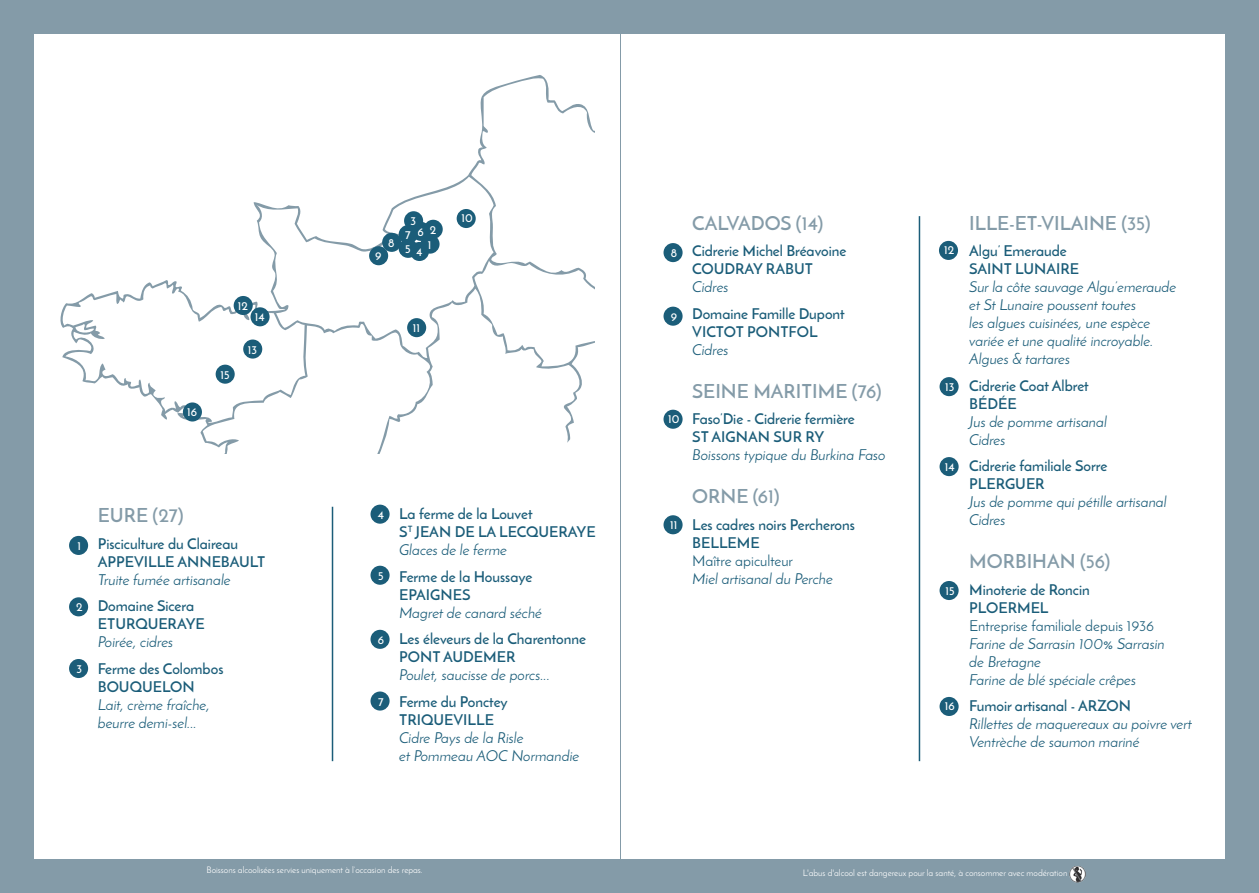
<style>
.page{position:relative;width:1259px;height:893px;background:#fff}
.page>*{position:absolute;margin:0;border:0;box-sizing:border-box;transform-origin:0 0}
.t1{font:600 19.5px "Josefin Sans";color:#849ba8}
.t2{font:italic 15px/18px "Josefin Sans";color:#1b5d79}
.t3{font:600 15px/18px "Josefin Sans";color:#1b5d79}
.t4{font:15px "Josefin Sans";color:#1b5d79}
.t5{font:600 12px "Josefin Sans";color:#fff}
.t6{font:9px "Josefin Sans";color:#fff}
.s1{font-weight:400;font-style:italic}
</style>
<div class="page">
<div style="left:0;top:0;width:638px;height:893px;background:#849ba8"></div>
<div style="left:34px;top:34px;width:604px;height:825px;background:#fff"></div>
<svg style="left:60px;top:75px;width:535px;height:470px"></svg>
<div style="left:410px;top:242px;width:19px;height:19px;background:#1b5d79;border-radius:50%"></div>
<div style="left:382px;top:233px;width:19px;height:19px;background:#1b5d79;border-radius:50%"></div>
<div style="left:411px;top:222px;width:19px;height:19px;background:#1b5d79;border-radius:50%"></div>
<div style="left:369px;top:246px;width:19px;height:19px;background:#1b5d79;border-radius:50%"></div>
<div style="left:216px;top:365px;width:19px;height:19px;background:#1b5d79;border-radius:50%"></div>
<div style="left:183px;top:402px;width:19px;height:19px;background:#1b5d79;border-radius:50%"></div>
<div style="left:234px;top:296px;width:19px;height:19px;background:#1b5d79;border-radius:50%"></div>
<div style="left:243px;top:339px;width:19px;height:20px;background:#1b5d79;border-radius:50%"></div>
<div style="left:250px;top:307px;width:20px;height:19px;background:#1b5d79;border-radius:50%"></div>
<div style="left:407px;top:318px;width:19px;height:19px;background:#1b5d79;border-radius:50%"></div>
<div style="left:420px;top:235px;width:19px;height:19px;background:#1b5d79;border-radius:50%"></div>
<div style="left:424px;top:220px;width:19px;height:19px;background:#1b5d79;border-radius:50%"></div>
<div style="left:404px;top:211px;width:19px;height:19px;background:#1b5d79;border-radius:50%"></div>
<div style="left:115px;top:454px;width:553px;height:95px;background:#fff"></div>
<div style="left:69px;top:536px;width:19px;height:19px;background:#1b5d79;border-radius:50%"></div>
<div style="left:69px;top:597px;width:19px;height:19px;background:#1b5d79;border-radius:50%"></div>
<div style="left:370px;top:505px;width:19px;height:19px;background:#1b5d79;border-radius:50%"></div>
<div style="left:370px;top:566px;width:19px;height:19px;background:#1b5d79;border-radius:50%"></div>
<div style="left:370px;top:630px;width:19px;height:19px;background:#1b5d79;border-radius:50%"></div>
<div style="left:370px;top:691px;width:19px;height:20px;background:#1b5d79;border-radius:50%"></div>
<div style="left:69px;top:659px;width:19px;height:19px;background:#1b5d79;border-radius:50%"></div>
<hr style="left:332px;top:507px;width:1px;height:254px;background:#1b5d79">
<div style="left:457px;top:209px;width:19px;height:19px;background:#1b5d79;border-radius:50%"></div>
<div style="left:398px;top:239px;width:20px;height:19px;background:#1b5d79;border-radius:50%"></div>
<div style="left:398px;top:225px;width:20px;height:19px;background:#1b5d79;border-radius:50%"></div>
<div style="left:621px;top:0;width:638px;height:893px;background:#849ba8"></div>
<div style="left:621px;top:34px;width:604px;height:825px;background:#fff"></div>
<hr style="left:918px;top:216px;width:2px;height:545px;background:#1b5d79">
<div style="left:939px;top:241px;width:19px;height:19px;background:#1b5d79;border-radius:50%"></div>
<div style="left:939px;top:377px;width:19px;height:19px;background:#1b5d79;border-radius:50%"></div>
<div style="left:939px;top:457px;width:19px;height:19px;background:#1b5d79;border-radius:50%"></div>
<div style="left:939px;top:581px;width:19px;height:19px;background:#1b5d79;border-radius:50%"></div>
<div style="left:939px;top:697px;width:19px;height:19px;background:#1b5d79;border-radius:50%"></div>
<div style="left:663px;top:515px;width:19px;height:19px;background:#1b5d79;border-radius:50%"></div>
<div style="left:663px;top:410px;width:19px;height:19px;background:#1b5d79;border-radius:50%"></div>
<div style="left:663px;top:243px;width:19px;height:19px;background:#1b5d79;border-radius:50%"></div>
<div style="left:663px;top:307px;width:19px;height:19px;background:#1b5d79;border-radius:50%"></div>
<p class="t5" style="left:187px;top:405px;width:12px">16</p>
<p class="t5" style="left:238px;top:298px;width:12px">12</p>
<p class="t5" style="left:255px;top:310px;width:11px">14</p>
<p class="t5" style="left:220px;top:367px;width:11px">15</p>
<p class="t5" style="left:248px;top:342px;width:11px">13</p>
<p class="t5" style="left:78px;top:538px;width:5px">1</p>
<p class="t5" style="left:76px;top:600px;width:8px">2</p>
<p class="t5" style="left:77px;top:661px;width:7px">3</p>
<h1 class="t1" style="left:98px;top:503px;width:87px">EURE (27)</h1>
<p class="t3" style="left:98px;top:535px;width:169px">Pisciculture du Claireau<br>APPEVILLE ANNEBAULT</p>
<p class="t2" style="left:98px;top:571px;width:134px">Truite fumée artisanale</p>
<p class="t3" style="left:98px;top:597px;width:108px">Domaine Sicera<br>ETURQUERAYE</p>
<p class="t2" style="left:98px;top:633px;width:77px">Poirée, cidres</p>
<p class="t3" style="left:98px;top:660px;width:127px">Ferme des Colombos<br>BOUQUELON</p>
<p class="t2" style="left:98px;top:696px;width:113px">Lait, crème fraîche, beurre demi-sel...</p>
<p class="t5" style="left:388px;top:235px;width:8px">8</p>
<p class="t5" style="left:375px;top:249px;width:8px">9</p>
<p class="t5" style="left:410px;top:214px;width:7px">3</p>
<p class="t5" style="left:430px;top:222px;width:8px">2</p>
<p class="t5" style="left:417px;top:224px;width:8px">6</p>
<p class="t5" style="left:405px;top:227px;width:7px">7</p>
<p class="t5" style="left:428px;top:237px;width:5px">1</p>
<p class="t5" style="left:405px;top:241px;width:7px">5</p>
<p class="t5" style="left:416px;top:244px;width:8px">4</p>
<p class="t5" style="left:413px;top:320px;width:9px">11</p>
<p class="t5" style="left:461px;top:211px;width:13px">10</p>
<p class="t5" style="left:378px;top:507px;width:8px">4</p>
<p class="t5" style="left:378px;top:568px;width:7px">5</p>
<p class="t5" style="left:378px;top:632px;width:8px">6</p>
<p class="t5" style="left:378px;top:694px;width:7px">7</p>
<p class="t3" style="left:399px;top:505px;width:198px">La ferme de la Louvet<br>S<sup>T</sup> JEAN DE LA LECQUERAYE<br><span class="s1">Glaces de le ferme</span></p>
<p class="t3" style="left:399px;top:567px;width:135px">Ferme de la Houssaye<br>EPAIGNES</p>
<p class="t2" style="left:399px;top:603px;width:144px">Magret de canard séché</p>
<p class="t3" style="left:399px;top:630px;width:188px">Les éleveurs de la Charentonne<br>PONT AUDEMER</p>
<p class="t2" style="left:399px;top:666px;width:152px">Poulet, saucisse de porcs...</p>
<p class="t3" style="left:399px;top:692px;width:110px">Ferme du Ponctey<br>TRIQUEVILLE</p>
<p class="t2" style="left:399px;top:728px;width:182px">Cidre Pays de la Risle<br>et Pommeau AOC Normandie</p>
<p class="t6" style="left:207px;top:864px;width:218px">Boissons alcoolisées servies uniquement à l’occasion des repas.</p>
<p class="t5" style="left:671px;top:245px;width:8px">8</p>
<p class="t5" style="left:670px;top:309px;width:8px">9</p>
<p class="t5" style="left:668px;top:411px;width:13px">10</p>
<p class="t5" style="left:670px;top:518px;width:9px">11</p>
<h1 class="t1" style="left:692px;top:211px;width:132px">CALVADOS (14)</h1>
<p class="t3" style="left:692px;top:242px;width:156px">Cidrerie Michel Bréavoine<br>COUDRAY RABUT</p>
<p class="t2" style="left:692px;top:278px;width:38px">Cidres</p>
<p class="t3" style="left:692px;top:304px;width:154px">Domaine Famille Dupont<br>VICTOT PONTFOL</p>
<p class="t2" style="left:692px;top:340px;width:38px">Cidres</p>
<h1 class="t1" style="left:692px;top:379px;width:191px">SEINE MARITIME (76)</h1>
<p class="t3" style="left:692px;top:410px;width:164px">Faso’Die - Cidrerie fermière<br>ST AIGNAN SUR RY</p>
<p class="t2" style="left:692px;top:446px;width:195px">Boissons typique du Burkina Faso</p>
<h1 class="t1" style="left:692px;top:484px;width:89px">ORNE (61)</h1>
<p class="t3" style="left:692px;top:515px;width:164px">Les cadres noirs Percherons<br>BELLEME</p>
<p class="t4" style="left:692px;top:551px;width:102px">Maître apiculteur</p>
<p class="t2" style="left:692px;top:569px;width:142px">Miel artisanal du Perche</p>
<p class="t5" style="left:944px;top:243px;width:12px">12</p>
<p class="t5" style="left:945px;top:379px;width:11px">13</p>
<p class="t5" style="left:945px;top:459px;width:11px">14</p>
<p class="t5" style="left:945px;top:583px;width:11px">15</p>
<p class="t5" style="left:945px;top:699px;width:12px">16</p>
<h1 class="t1" style="left:969px;top:211px;width:183px">ILLE-ET-VILAINE (35)</h1>
<p class="t3" style="left:969px;top:242px;width:111px">Algu’ Emeraude<br>SAINT LUNAIRE</p>
<p class="t2" style="left:969px;top:278px;width:209px">Sur la côte sauvage Algu’emeraude et St Lunaire poussent toutes<br>les algues cuisinées, une espèce variée et une qualité incroyable.<br>Algues &amp; tartares</p>
<p class="t3" style="left:969px;top:376px;width:121px">Cidrerie Coat Albret<br>BÉDÉE</p>
<p class="t2" style="left:969px;top:412px;width:139px">Jus de pomme artisanal<br>Cidres</p>
<p class="t3" style="left:969px;top:457px;width:140px">Cidrerie familiale Sorre<br>PLERGUER</p>
<p class="t2" style="left:969px;top:493px;width:199px">Jus de pomme qui pétille artisanal<br>Cidres</p>
<h1 class="t1" style="left:969px;top:549px;width:142px">MORBIHAN (56)</h1>
<p class="t3" style="left:969px;top:580px;width:122px">Minoterie de Roncin<br>PLOERMEL</p>
<p class="t4" style="left:969px;top:616px;width:187px">Entreprise familiale depuis 1936</p>
<p class="t2" style="left:969px;top:634px;width:197px">Farine de Sarrasin 100% Sarrasin de Bretagne<br>Farine de blé spéciale crêpes</p>
<p class="t3" style="left:969px;top:697px;width:163px">Fumoir artisanal - ARZON</p>
<p class="t2" style="left:969px;top:715px;width:224px">Rillettes de maquereaux au poivre vert<br>Ventrèche de saumon mariné</p>
<p class="t6" style="left:803px;top:867px;width:266px">L'abus d'alcool est dangereux pour la santé, à consommer avec modération</p>
</div>
